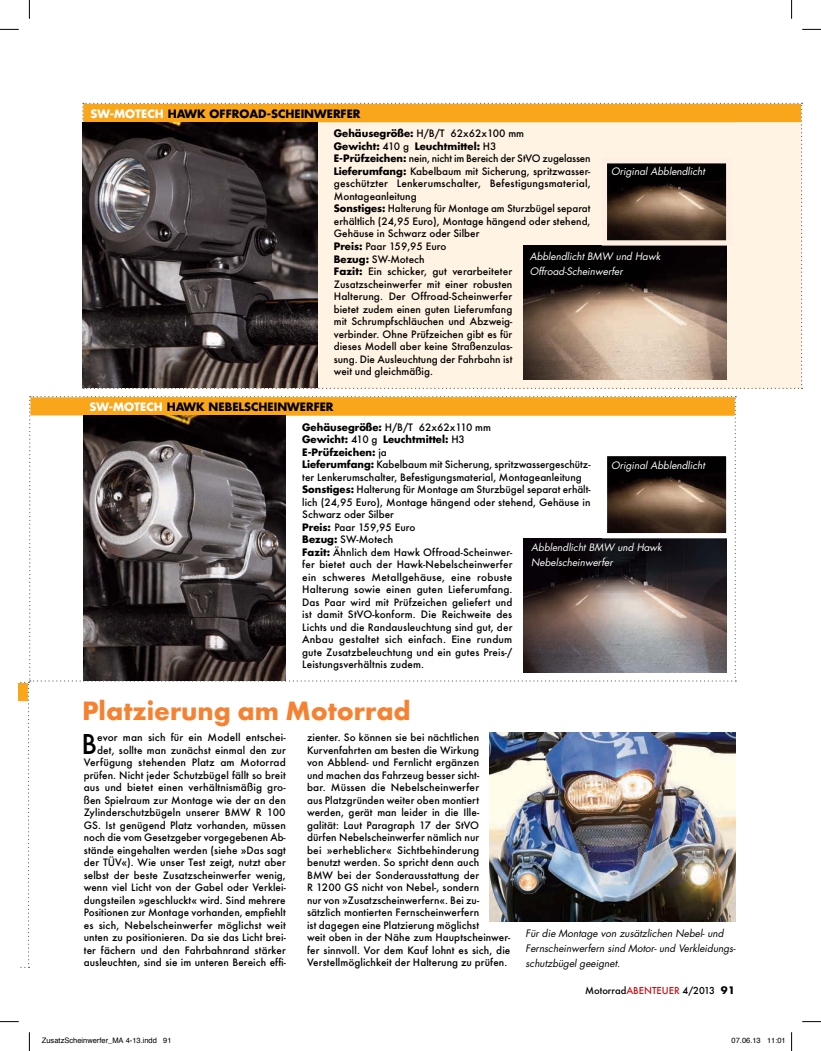
<style>
.page{position:relative;width:821px;height:1051px;background:#fff}
.page>*{position:absolute;margin:0;border:0;box-sizing:border-box;transform-origin:0 0}
.t1{font:500 30px "Futura T";color:#000}
.t2{font:700 27.62px "Futura T";color:#f58232}
.t3{font:500 11.25px/12.5px "Futura T";letter-spacing:.005em;color:#000}
.t4{font:700 11.25px "Futura";color:#000}
.t5{font:italic 10px/15px "Futura";color:#fff}
.t6{font:italic 10px/15px "Futura";color:#000}
.t7{font:700 10px/12.5px "Futura";color:#000}
.t8{font:500 9.38px "Futura";color:#000}
.t9{font:7.5px "Helvetica";color:#000}
.s1{color:#fff}
.s2{font-family:"Futura";font-weight:700;font-size:10px}
.s3{font-family:"Futura T";font-weight:500;font-size:11.25px}
.s4{color:#c4161c}
.s5{font-weight:700;font-size:10px}
</style>
<div class="page">
<div style="left:82px;top:103px;width:720px;height:286px;background:#fff3e3"></div>
<div style="left:84px;top:104px;width:650px;height:18px;background:#faa61a"></div>
<img style="left:83px;top:122px;width:234px;height:266px">
<img style="left:523px;top:246px;width:204px;height:134px">
<svg style="left:19px;top:396px;width:717px;height:572px"></svg>
<div style="left:83px;top:397px;width:651px;height:18px;background:#faa61a"></div>
<img style="left:83px;top:416px;width:203px;height:264px">
<img style="left:607px;top:164px;width:118px;height:76px">
<div style="left:601px;top:158px;width:130px;height:88px;border:5px solid #ffefe3"></div>
<img style="left:523px;top:538px;width:204px;height:135px">
<img style="left:608px;top:457px;width:117px;height:75px">
<div style="left:602px;top:451px;width:129px;height:87px;border:5px solid #fff"></div>
<img style="left:490px;top:733px;width:245px;height:189px">
<svg style="left:0;top:29px;width:19px;height:1px"></svg>
<svg style="left:802px;top:29px;width:19px;height:1px"></svg>
<svg style="left:0;top:1021px;width:19px;height:1px"></svg>
<svg style="left:802px;top:1021px;width:19px;height:1px"></svg>
<svg style="left:29px;top:0;width:1px;height:19px"></svg>
<svg style="left:29px;top:1032px;width:1px;height:19px"></svg>
<svg style="left:791px;top:0;width:1px;height:19px"></svg>
<svg style="left:791px;top:1032px;width:1px;height:19px"></svg>
<p class="t4" style="left:91px;top:106px;width:271px"><span class="s1">SW-MOTECH</span> HAWK OFFROAD-SCHEINWERFER</p>
<p class="t3" style="left:334px;top:127px;width:192px"><span class="s2">Gehäusegröße:</span> H/B/T 62x62x100 mm</p>
<p class="t7" style="left:334px;top:140px;width:164px">Gewicht: <span class="s3">410 g</span> Leuchtmittel: <span class="s3">H3</span></p>
<p class="t3" style="left:334px;top:152px;width:258px"><span class="s2">E-Prüfzeichen:</span> nein, nicht im Bereich der StVO zugelassen <span class="s2">Lieferumfang:</span> Kabelbaum mit Sicherung, spritzwasser&shy;geschützter Lenkerumschalter, Befestigungsmaterial, Montageanleitung<br><span class="s2">Sonstiges:</span> Halterung für Montage am Sturzbügel separat erhältlich (24,95 Euro), Montage hängend oder stehend, Gehäuse in Schwarz oder Silber<br><span class="s2">Preis:</span> Paar 159,95 Euro<br><span class="s2">Bezug:</span> SW-Motech<br><span class="s2">Fazit:</span> Ein schicker, gut verarbeiteter Zusatzscheinwerfer mit einer robusten<br>Halterung. Der Offroad-Scheinwerfer<br>bietet zudem einen guten Lieferumfang<br>mit Schrumpfschläuchen und Abzweig-<br>verbinder. Ohne Prüfzeichen gibt es für<br>dieses Modell aber keine Straßenzulas-<br>sung. Die Ausleuchtung der Fahrbahn ist<br>weit und gleichmäßig.</p>
<p class="t4" style="left:90px;top:400px;width:245px"><span class="s1">SW-MOTECH</span> HAWK NEBELSCHEINWERFER</p>
<p class="t3" style="left:302px;top:421px;width:190px"><span class="s2">Gehäusegröße:</span> H/B/T 62x62x110 mm</p>
<p class="t7" style="left:302px;top:433px;width:164px">Gewicht: <span class="s3">410 g</span> Leuchtmittel: <span class="s3">H3<br></span>E-Prüfzeichen: <span class="s3">ja</span></p>
<p class="t3" style="left:302px;top:458px;width:290px"><span class="s2">Lieferumfang:</span> Kabelbaum mit Sicherung, spritzwassergeschütz&shy;ter Lenkerumschalter, Befestigungsmaterial, Montageanleitung <span class="s2">Sonstiges:</span> Halterung für Montage am Sturzbügel separat erhält&shy;lich (24,95 Euro), Montage hängend oder stehend, Gehäuse in Schwarz oder Silber<br><span class="s2">Preis:</span> Paar 159,95 Euro<br><span class="s2">Bezug:</span> SW-Motech<br><span class="s2">Fazit:</span> Ähnlich dem Hawk Offroad-Scheinwer-<br>fer bietet auch der Hawk-Nebelscheinwerfer<br>ein schweres Metallgehäuse, eine robuste<br>Halterung sowie einen guten Lieferumfang.<br>Das Paar wird mit Prüfzeichen geliefert und<br>ist damit StVO-konform. Die Reichweite des<br>Lichts und die Randausleuchtung sind gut, der<br>Anbau gestaltet sich einfach. Eine rundum<br>gute Zusatzbeleuchtung und ein gutes Preis-/ Leistungsverhältnis zudem.</p>
<h2 class="t2" style="left:82px;top:695px;width:330px">Platzierung am Motorrad</h2>
<h1 class="t1" style="left:81px;top:726px;width:17px">B</h1>
<p class="t5" style="left:611px;top:164px;width:95px">Original Abblendlicht</p>
<p class="t5" style="left:530px;top:249px;width:132px">Abblendlicht BMW und Hawk<br>Offroad-Scheinwerfer</p>
<p class="t5" style="left:611px;top:458px;width:95px">Original Abblendlicht</p>
<p class="t5" style="left:531px;top:540px;width:132px">Abblendlicht BMW und Hawk<br>Nebelscheinwerfer</p>
<p class="t3" style="left:84px;top:731px;width:203px;text-align:right">evor man sich für ein Modell entschei&shy;det, sollte man zunächst einmal den zur Verfügung stehenden Platz am Motorrad prüfen. Nicht jeder Schutzbügel fällt so breit aus und bietet einen verhältnismäßig gro&shy;ßen Spielraum zur Montage wie der an den Zylinderschutzbügeln unserer BMW R 100<br>GS. Ist genügend Platz vorhanden, müssen noch die vom Gesetzgeber vorgegebenen Ab&shy;stände eingehalten werden (siehe »Das sagt der TÜV«). Wie unser Test zeigt, nutzt aber selbst der beste Zusatzscheinwerfer wenig, wenn viel Licht von der Gabel oder Verklei&shy;dungsteilen »geschluckt« wird. Sind mehrere Positionen zur Montage vorhanden, empfiehlt es sich, Nebelscheinwerfer möglichst weit unten zu positionieren. Da sie das Licht brei&shy;ter fächern und den Fahrbahnrand stärker ausleuchten, sind sie im unteren Bereich effi-</p>
<p class="t3" style="left:307px;top:731px;width:205px">zienter. So können sie bei nächtlichen Kurvenfahrten am besten die Wirkung<br>von Abblend- und Fernlicht ergänzen<br>und machen das Fahrzeug besser sicht-<br>bar. Müssen die Nebelscheinwerfer<br>aus Platzgründen weiter oben montiert werden, gerät man leider in die Ille&shy;galität: Laut Paragraph 17 der StVO dürfen Nebelscheinwerfer nämlich nur<br>bei »erheblicher« Sichtbehinderung benutzt werden. So spricht denn auch<br>BMW bei der Sonderausstattung der<br>R 1200 GS nicht von Nebel-, sondern<br>nur von »Zusatzscheinwerfern«. Bei zu&shy;sätzlich montierten Fernscheinwerfern<br>ist dagegen eine Platzierung möglichst<br>weit oben in der Nähe zum Hauptscheinwer&shy;fer sinnvoll. Vor dem Kauf lohnt es sich, die Verstellmöglichkeit der Halterung zu prüfen.</p>
<p class="t6" style="left:525px;top:926px;width:211px">Für die Montage von zusätzlichen Nebel- und<br>Fernscheinwerfern sind Motor- und Verkleidungs&shy;schutzbügel geeignet.</p>
<p class="t8" style="left:585px;top:984px;width:151px">Motorrad<span class="s4">ABENTEUER</span> 4/2013 <span class="s5">91</span></p>
<p class="t9" style="left:42px;top:1035px;width:131px">ZusatzScheinwerfer_MA 4-13.indd 91</p>
<p class="t9" style="left:731px;top:1035px;width:56px">07.06.13 11:01</p>
</div>
